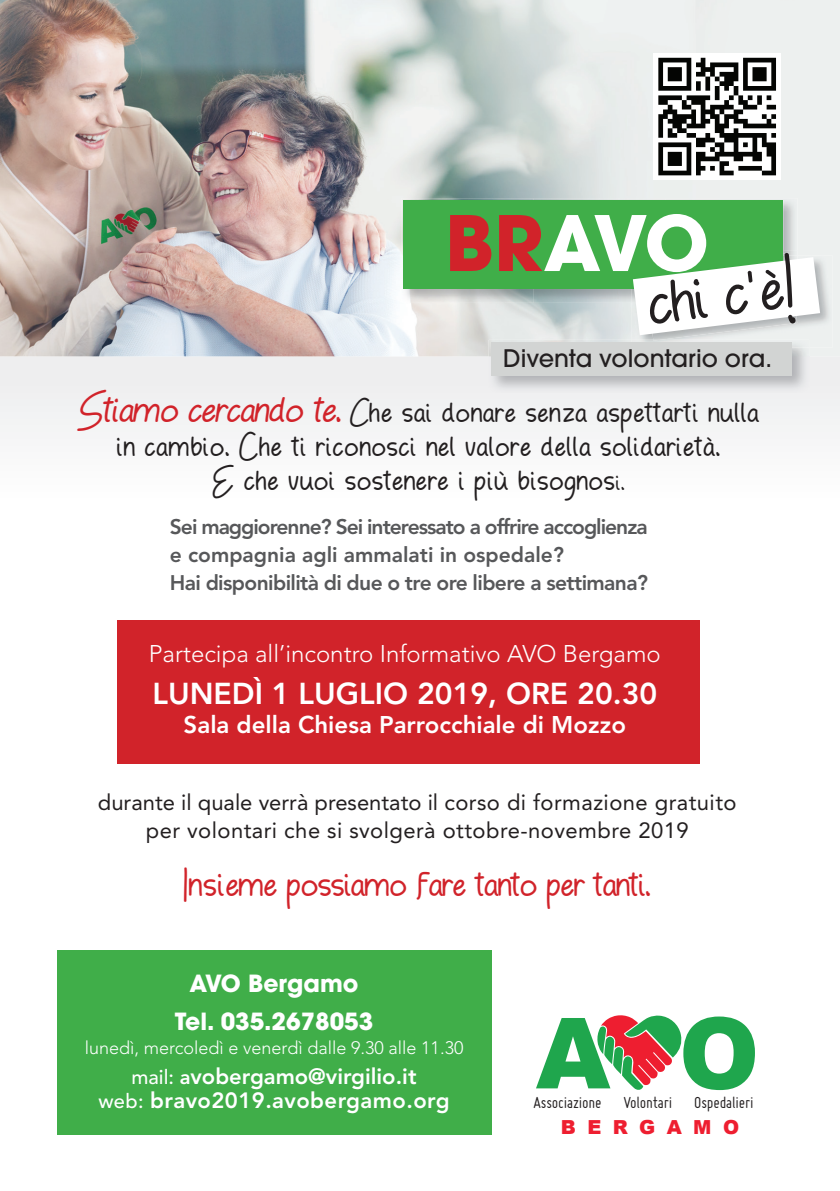
<style>
.page{position:relative;width:840px;height:1191px;background:#fff}
.page>*{position:absolute;margin:0;border:0;box-sizing:border-box;transform-origin:0 0}
.t1{font:900 98.4px "Arial";color:#1fa64d}
.t2{font:700 75.6px "Avant Garde";letter-spacing:-.025em;color:#fff}
.t3{font:61px "Hand Boys";color:#231f20}
.t4{font:34px "Hand Boys";color:#d1232a}
.t5{font:800 30px "Avenir";color:#fff}
.t6{font:28px/34px "Hand Boys";letter-spacing:.04em;color:#231f20;text-align:center}
.t7{font:300 24px "Avenir";color:#fff}
.t8{font:800 24px "Avenir";color:#fff}
.t9{font:500 24px "Avant Garde";color:#231f20}
.t10{font:700 23.4px/38px "Avant Garde";color:#fff;text-align:center}
.t11{font:22px/28px "Avenir";letter-spacing:.02em;color:#231f20;text-align:center}
.t12{font:800 22px/24px "Avenir";color:#fff;text-align:center}
.t13{font:800 21px/28px "Avenir";letter-spacing:-.03em;color:#57585a}
.t14{font:900 19.4px "Arial";letter-spacing:.595em;color:#ee1e30}
.t15{font:300 18px "Avenir";color:#fff}
.t16{font:17.4px "Miso";letter-spacing:-.01em;color:#231f20}
.s1{color:#d1232a}
.s2{font-style:italic;font-size:36px;color:#d1232a}
.s3{font-style:italic}
.s4{font-size:22px}
.s5{font-weight:500;font-size:20px}
.s6{font-size:20px}
.s7{font-size:99.4px}
</style>
<div class="page">
<div style="left:0;top:356px;width:839px;height:76px;background:#f0f1f2"></div>
<img style="left:0;top:0;width:839px;height:356px">
<img style="left:401px;top:198px;width:264px;height:105px">
<img style="left:665px;top:198px;width:132px;height:52px">
<img style="left:782px;top:250px;width:15px;height:3px">
<div style="left:403px;top:200px;width:379px;height:89px;background:#40ae49"></div>
<img style="left:630px;top:255px;width:202px;height:93px">
<img style="left:488px;top:340px;width:320px;height:52px">
<img style="left:630px;top:340px;width:178px;height:8px">
<svg style="left:632px;top:253px;width:187px;height:88px"></svg>
<div style="left:491px;top:342px;width:300px;height:33px;background:#d2d4d3"></div>
<svg style="left:597px;top:1015px;width:85px;height:75px"></svg>
<div style="left:117px;top:620px;width:582px;height:143px;background:#d1232a"></div>
<div style="left:653px;top:53px;width:127px;height:127px;background:#fff"></div>
<svg style="left:658px;top:58px;width:117px;height:117px"></svg>
<div style="left:57px;top:950px;width:434px;height:184px;background:#40ae49"></div>
<h2 class="t2" style="left:445px;top:194px;width:265px"><span class="s1">BR</span>AVO</h2>
<h3 class="t3" style="left:644px;top:268px;width:147px;rotate:-7deg">chi c'è!</h3>
<p class="t9" style="left:503px;top:343px;width:270px">Diventa volontario ora.</p>
<p class="t6" style="left:78px;top:395px;width:681px"><span class="s2">Stiamocercandote.</span><span class="s3">C</span>he sai donare senza aspettarti nulla in cambio. Che ti riconosci nel valore della solidarietà.<br>E che vuoi sostenere i più bisognos<span class="s4">i.</span></p>
<p class="t13" style="left:170px;top:512px;width:479px">Sei maggiorenne? Sei interessato a offrire accoglienza e compagnia agli ammalati in ospedale?<br>Hai disponibilità di due o tre ore libere a settimana?</p>
<p class="t7" style="left:149px;top:639px;width:513px">Partecipa all’incontro Informativo AVO Bergamo</p>
<p class="t5" style="left:152px;top:676px;width:506px">LUNEDÌ 1 LUGLIO 2019, ORE 20.30</p>
<p class="t8" style="left:183px;top:710px;width:443px">Sala della Chiesa Parrocchiale di Mozzo</p>
<p class="t11" style="left:98px;top:788px;width:640px">durante il quale verrà presentato il corso di formazione gratuito per volontari che si svolgerà ottobre-novembre 2019</p>
<p class="t4" style="left:184px;top:864px;width:467px">Insieme possiamo fare tanto per tanti.</p>
<p class="t10" style="left:174px;top:964px;width:200px">AVO Bergamo<br>Tel. 035.2678053</p>
<p class="t15" style="left:85px;top:1037px;width:380px">lunedì, mercoledì e venerdì dalle 9.30 alle 11.30</p>
<p class="t12" style="left:98px;top:1064px;width:352px"><span class="s5">mail:</span> <span class="s6">a</span>vobergamo@virgilio.it<br><span class="s5">web:</span> bravo2019.avobergamo.org</p>
<h1 class="t1" style="left:535px;top:981px;width:225px">A <span class="s7">O</span></h1>
<p class="t14" style="left:560px;top:1112px;width:180px">BERGAMO</p>
<p class="t16" style="left:533px;top:1092px;width:70px">Associazione</p>
<p class="t16" style="left:623px;top:1092px;width:50px">Volontari</p>
<p class="t16" style="left:694px;top:1092px;width:61px">Ospedalieri</p>
</div>
